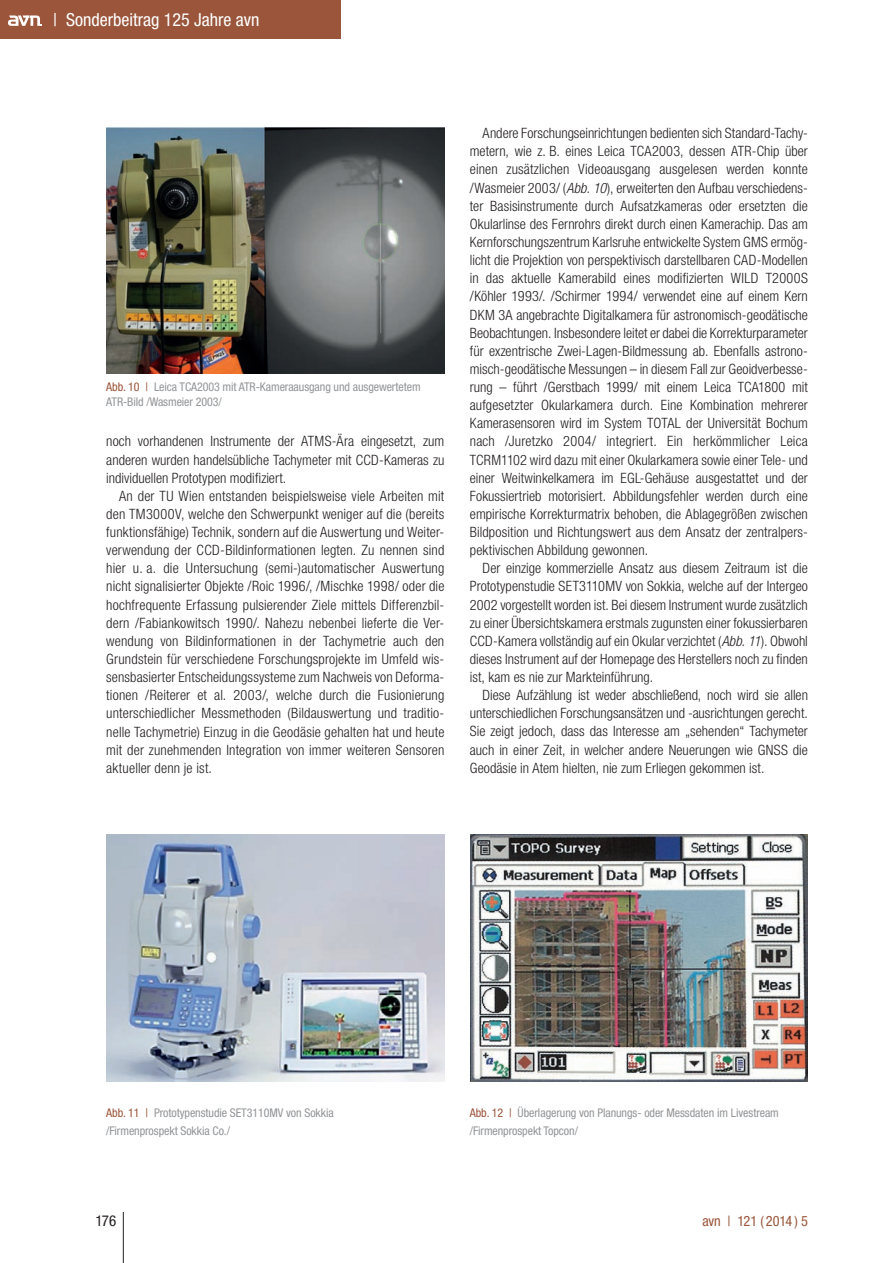
<style>
.page{position:relative;width:893px;height:1263px;background:#fff}
.page>*{position:absolute;margin:0;border:0;box-sizing:border-box;transform-origin:0 0}
.t1{font:condensed 18px "Helvetica Neue LT Std";color:#fff}
.t2{font:condensed 15px "Helvetica Neue LT Std";color:#231f20}
.t3{font:300 condensed 14.25px/18.1px "Helvetica Neue LT Std";letter-spacing:.005em;color:#231f20;text-align:justify}
.t4{font:condensed 14.25px "Helvetica Neue LT Std";letter-spacing:-.01em;color:#9a553b}
.t5{font:condensed 12px/18.1px "Helvetica Neue LT Std";letter-spacing:-.005em;color:#939598}
.s1{color:#9a553b}
.s2{font-style:italic}
</style>
<div class="page">
<hr style="left:123px;top:1212px;width:1px;height:51px;background:#231f20">
<div style="left:0;top:0;width:340px;height:38px;background:#9a553b"></div>
<svg style="left:8px;top:15px;width:34px;height:11px"></svg>
<img style="left:106px;top:128px;width:338px;height:246px">
<img style="left:106px;top:835px;width:338px;height:246px">
<img style="left:471px;top:835px;width:336px;height:246px">
<p class="t1" style="left:53px;top:9px;width:208px">| Sonderbeitrag 125 Jahre avn</p>
<p class="t5" style="left:106px;top:379px;width:316px;line-height:15px"><span class="s1">Abb. 10 |</span> Leica TCA2003 mit ATR-Kameraausgang und ausgewertetem<br>ATR-Bild /Wasmeier 2003/</p>
<p class="t3" style="left:106px;top:432px;width:340px">noch vorhandenen Instrumente der ATMS-Ära eingesetzt, zum anderen wurden handelsübliche Tachymeter mit CCD-Kameras zu individuellen Prototypen modifiziert.</p>
<p class="t3" style="left:106px;top:487px;width:340px;text-indent:13px">An der TU Wien entstanden beispielsweise viele Arbeiten mit den TM3000V, welche den Schwerpunkt weniger auf die (bereits funktionsfähige) Technik, sondern auf die Auswertung und Weiter&shy;verwendung der CCD-Bildinformationen legten. Zu nennen sind hier u. a. die Untersuchung (semi-)automatischer Auswertung nicht signalisierter Objekte /Roic 1996/, /Mischke 1998/ oder die hochfrequente Erfassung pulsierender Ziele mittels Differenzbil&shy;dern /Fabiankowitsch 1990/. Nahezu nebenbei lieferte die Ver&shy;wendung von Bildinformationen in der Tachymetrie auch den Grundstein für verschiedene Forschungsprojekte im Umfeld wis&shy;sensbasierter Entscheidungssysteme zum Nachweis von Deforma&shy;tionen /Reiterer et al. 2003/, welche durch die Fusionierung unterschiedlicher Messmethoden (Bildauswertung und traditio&shy;nelle Tachymetrie) Einzug in die Geodäsie gehalten hat und heute mit der zunehmenden Integration von immer weiteren Sensoren aktueller denn je ist.</p>
<p class="t3" style="left:470px;top:124px;width:340px;text-indent:13px">Andere Forschungseinrichtungen bedienten sich Standard-Tachy&shy;metern, wie z. B. eines Leica TCA2003, dessen ATR-Chip über einen zusätzlichen Videoausgang ausgelesen werden konnte /Wasmeier 2003/ (<span class="s2">Abb. 10</span>), erweiterten den Aufbau verschiedens&shy;ter Basisinstrumente durch Aufsatzkameras oder ersetzten die Okularlinse des Fernrohrs direkt durch einen Kamerachip. Das am Kernforschungszentrum Karlsruhe entwickelte System GMS ermög&shy;licht die Projektion von perspektivisch darstellbaren CAD-Modellen in das aktuelle Kamerabild eines modifizierten WILD T2000S /Köhler 1993/. /Schirmer 1994/ verwendet eine auf einem Kern DKM 3A angebrachte Digitalkamera für astronomisch-geodätische Beobachtungen. Insbesondere leitet er dabei die Korrekturparameter für exzentrische Zwei-Lagen-Bildmessung ab. Ebenfalls astrono&shy;misch-geodätische Messungen – in diesem Fall zur Geoidverbesse&shy;rung – führt /Gerstbach 1999/ mit einem Leica TCA1800 mit aufgesetzter Okularkamera durch. Eine Kombination mehrerer Kamerasensoren wird im System TOTAL der Universität Bochum nach /Juretzko 2004/ integriert. Ein herkömmlicher Leica TCRM1102 wird dazu mit einer Okularkamera sowie einer Tele- und einer Weitwinkelkamera im EGL-Gehäuse ausgestattet und der Fokussiertrieb motorisiert. Abbildungsfehler werden durch eine empirische Korrekturmatrix behoben, die Ablagegrößen zwischen Bildposition und Richtungswert aus dem Ansatz der zentralpers&shy;pektivischen Abbildung gewonnen.</p>
<p class="t3" style="left:470px;top:559px;width:340px;text-indent:13px">Der einzige kommerzielle Ansatz aus diesem Zeitraum ist die Prototypenstudie SET3110MV von Sokkia, welche auf der Intergeo 2002 vorgestellt worden ist. Bei diesem Instrument wurde zusätzlich zu einer Übersichtskamera erstmals zugunsten einer fokussierbaren CCD-Kamera vollständig auf ein Okular verzichtet (<span class="s2">Abb. 11</span>). Obwohl dieses Instrument auf der Homepage des Herstellers noch zu finden ist, kam es nie zur Markteinführung.</p>
<p class="t3" style="left:470px;top:686px;width:340px;text-indent:13px">Diese Aufzählung ist weder abschließend, noch wird sie allen unterschiedlichen Forschungsansätzen und -ausrichtungen ge recht.<br>Sie zeigt jedoch, dass das Interesse am „sehenden“ Tachymeter auch in einer Zeit, in welcher andere Neuerungen wie GNSS die Geodäsie in Atem hielten, nie zum Erliegen gekommen ist.</p>
<p class="t5" style="left:106px;top:1104px;width:229px"><span class="s1">Abb. 11 |</span> Prototypenstudie SET3110MV von Sokkia /Firmenprospekt Sokkia Co./</p>
<p class="t5" style="left:470px;top:1104px;width:311px"><span class="s1">Abb. 12 |</span> Überlagerung von Planungs- oder Messdaten im Livestream /Firmenprospekt Topcon/</p>
<p class="t2" style="left:95px;top:1212px;width:22px">176</p>
<p class="t4" style="left:702px;top:1213px;width:107px">avn | 121 ( 2014 ) 5</p>
</div>
